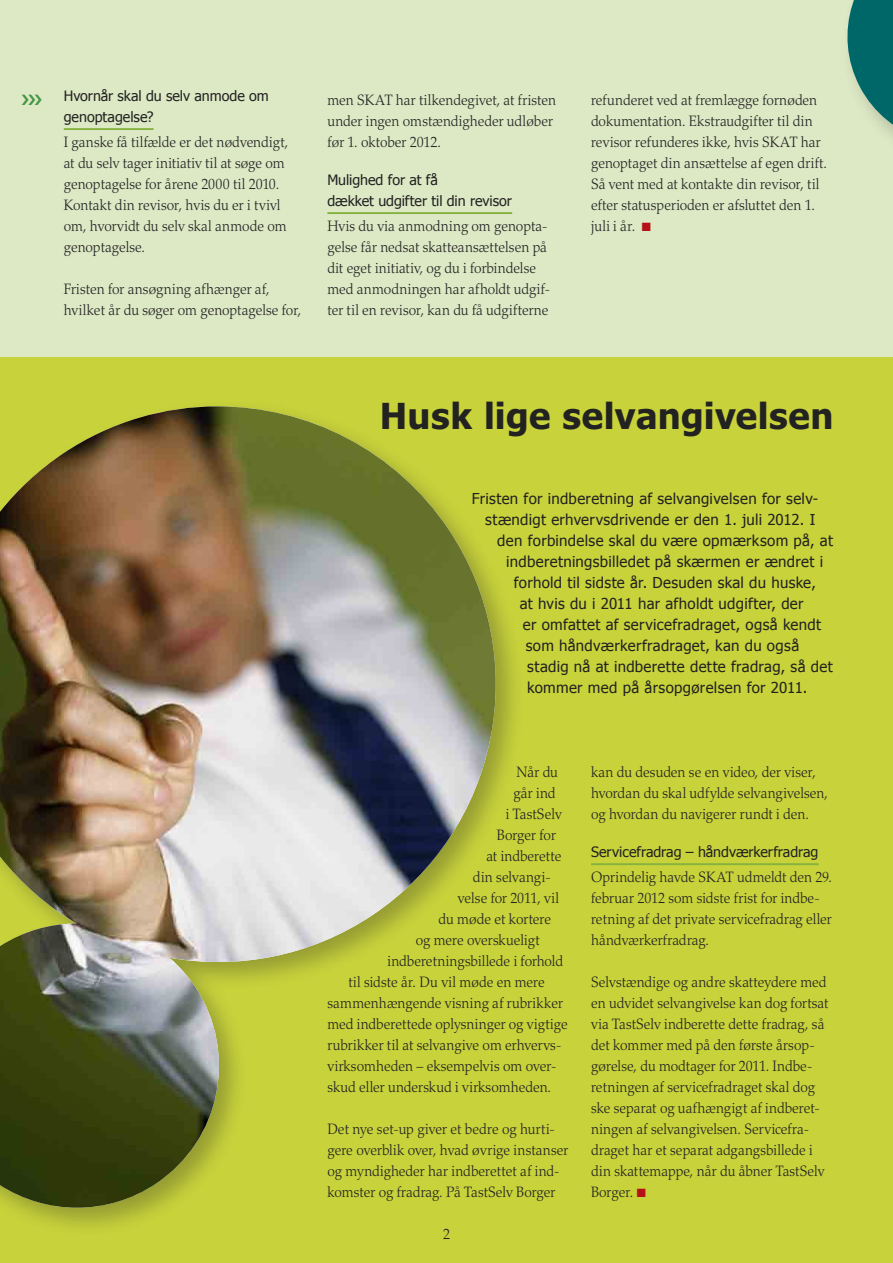
<style>
.page{position:relative;width:893px;height:1263px;background:#fff}
.page>*{position:absolute;margin:0;border:0;box-sizing:border-box;transform-origin:0 0}
.t1{font:700 36px "Tahoma";letter-spacing:.01em;color:#222221}
.t2{font:300 15px/21px "Palatino";color:#222221;scale:.93 1}
.t3{font:15px "Tahoma";letter-spacing:.02em;color:#222221}
.t4{font:14.25px/21px "Tahoma";letter-spacing:-.005em;color:#222221}
.s1{color:#b51218}
</style>
<div class="page">
<div style="left:0;top:0;width:893px;height:378px;background:#dde8c5"></div>
<div style="left:0;top:357px;width:893px;height:906px;background:#c8d23b"></div>
<hr style="left:327px;top:212px;width:185px;height:2px;background:#83b33e">
<hr style="left:64px;top:128px;width:90px;height:2px;background:#83b33e">
<hr style="left:591px;top:863px;width:228px;height:2px;background:#83b33e">
<img style="left:0;top:406px;width:514px;height:810px">
<svg style="left:847px;top:0;width:46px;height:136px"></svg>
<p class="t4" style="left:64px;top:84px;width:207px">Hvornår skal du selv anmode om genoptagelse?</p>
<p class="t2" style="left:64px;top:132px;width:243px">I ganske få tilfælde er det nødvendigt, at du selv tager initiativ til at søge om genoptagelse for årene 2000 til 2010.<br>Kontakt din revisor, hvis du er i tvivl om, hvorvidt du selv skal anmode om genoptagelse.</p>
<p class="t2" style="left:64px;top:279px;width:257px">Fristen for ansøgning afhænger af, hvilket år du søger om genoptagelse for,</p>
<p class="t2" style="left:327px;top:90px;width:247px">men SKAT har tilkendegivet, at fristen under ingen omstændigheder udløber før 1. oktober 2012.</p>
<p class="t4" style="left:327px;top:168px;width:186px">Mulighed for at få<br>dækket udgifter til din revisor</p>
<p class="t2" style="left:327px;top:216px;width:241px">Hvis du via anmodning om genopta&shy;gelse får nedsat skatteansættelsen på dit eget initiativ, og du i forbindelse med anmodningen har afholdt udgif&shy;ter til en revisor, kan du få udgifterne</p>
<p class="t2" style="left:591px;top:90px;width:255px">refunderet ved at fremlægge fornøden dokumentation. Ekstraudgifter til din revisor refunderes ikke, hvis SKAT har genoptaget din ansættelse af egen drift.<br>Så vent med at kontakte din revisor, til efter statusperioden er afsluttet den 1. juli i år. <span class="s1">■</span></p>
<h1 class="t1" style="left:380px;top:391px;width:455px">Husk lige selvangivelsen</h1>
<p class="t3" style="left:472px;top:488px;width:348px">Fristen for indberetning af selvangivelsen for selv-</p>
<p class="t3" style="left:485px;top:509px;width:332px">stændigt erhvervsdrivende er den 1. juli 2012. I</p>
<p class="t3" style="left:497px;top:530px;width:337px">den forbindelse skal du være opmærksom på, at</p>
<p class="t3" style="left:506px;top:551px;width:318px">indberetningsbilledet på skærmen er ændret i</p>
<p class="t3" style="left:514px;top:572px;width:304px">forhold til sidste år. Desuden skal du huske,</p>
<p class="t3" style="left:520px;top:593px;width:285px">at hvis du i 2011 har afholdt udgifter, der</p>
<p class="t3" style="left:523px;top:614px;width:300px">er omfattet af servicefradraget, også kendt</p>
<p class="t3" style="left:526px;top:635px;width:275px">som håndværkerfradraget, kan du også</p>
<p class="t3" style="left:527px;top:656px;width:307px">stadig nå at indberette dette fradrag, så det</p>
<p class="t3" style="left:527px;top:677px;width:281px">kommer med på årsopgørelsen for 2011.</p>
<p class="t2" style="left:516px;top:762px;width:46px">Når du</p>
<p class="t2" style="left:513px;top:783px;width:47px">går ind</p>
<p class="t2" style="left:506px;top:804px;width:61px">i TastSelv</p>
<p class="t2" style="left:497px;top:825px;width:65px">Borger for</p>
<p class="t2" style="left:486px;top:846px;width:82px">at indberette</p>
<p class="t2" style="left:473px;top:867px;width:85px">din selvangi-</p>
<p class="t2" style="left:458px;top:888px;width:110px">velse for 2011, vil</p>
<p class="t2" style="left:438px;top:909px;width:123px">du møde et kortere</p>
<p class="t2" style="left:416px;top:930px;width:135px">og mere overskueligt</p>
<p class="t2" style="left:387px;top:951px;width:190px">indberetningsbillede i forhold</p>
<p class="t2" style="left:348px;top:972px;width:213px">til sidste år. Du vil møde en mere</p>
<p class="t2" style="left:327px;top:993px;width:255px">sammenhængende visning af rubrikker</p>
<p class="t2" style="left:327px;top:1014px;width:260px">med indberettede oplysninger og vigtige</p>
<p class="t2" style="left:327px;top:1035px;width:251px">rubrikker til at selvangive om erhvervs-</p>
<p class="t2" style="left:327px;top:1056px;width:248px">virksomheden – eksempelvis om over-</p>
<p class="t2" style="left:327px;top:1077px;width:242px">skud eller underskud i virksomheden.</p>
<p class="t2" style="left:327px;top:1119px;width:261px">Det nye set-up giver et bedre og hurti&shy;gere overblik over, hvad øvrige instanser og myndigheder har indberettet af ind&shy;komster og fradrag. På TastSelv Borger</p>
<p class="t2" style="left:443px;top:1224px;width:9px">2</p>
<p class="t2" style="left:591px;top:762px;width:256px">kan du desuden se en video, der viser, hvordan du skal udfylde selvangivelsen, og hvordan du navigerer rundt i den.</p>
<p class="t4" style="left:591px;top:840px;width:229px">Servicefradrag – håndværkerfradrag</p>
<p class="t2" style="left:591px;top:867px;width:261px">Oprindelig havde SKAT udmeldt den 29. februar 2012 som sidste frist for indbe&shy;retning af det private servicefradrag eller håndværkerfradrag.</p>
<p class="t2" style="left:591px;top:972px;width:257px">Selvstændige og andre skatteydere med en udvidet selvangivelse kan dog fortsat via TastSelv indberette dette fradrag, så det kommer med på den første årsop&shy;gørelse, du modtager for 2011. Indbe&shy;retningen af servicefradraget skal dog ske separat og uafhængigt af indberet&shy;ningen af selvangivelsen. Servicefra&shy;draget har et separat adgangsbillede i din skattemappe, når du åbner TastSelv Borger. <span class="s1">■</span></p>
</div>
